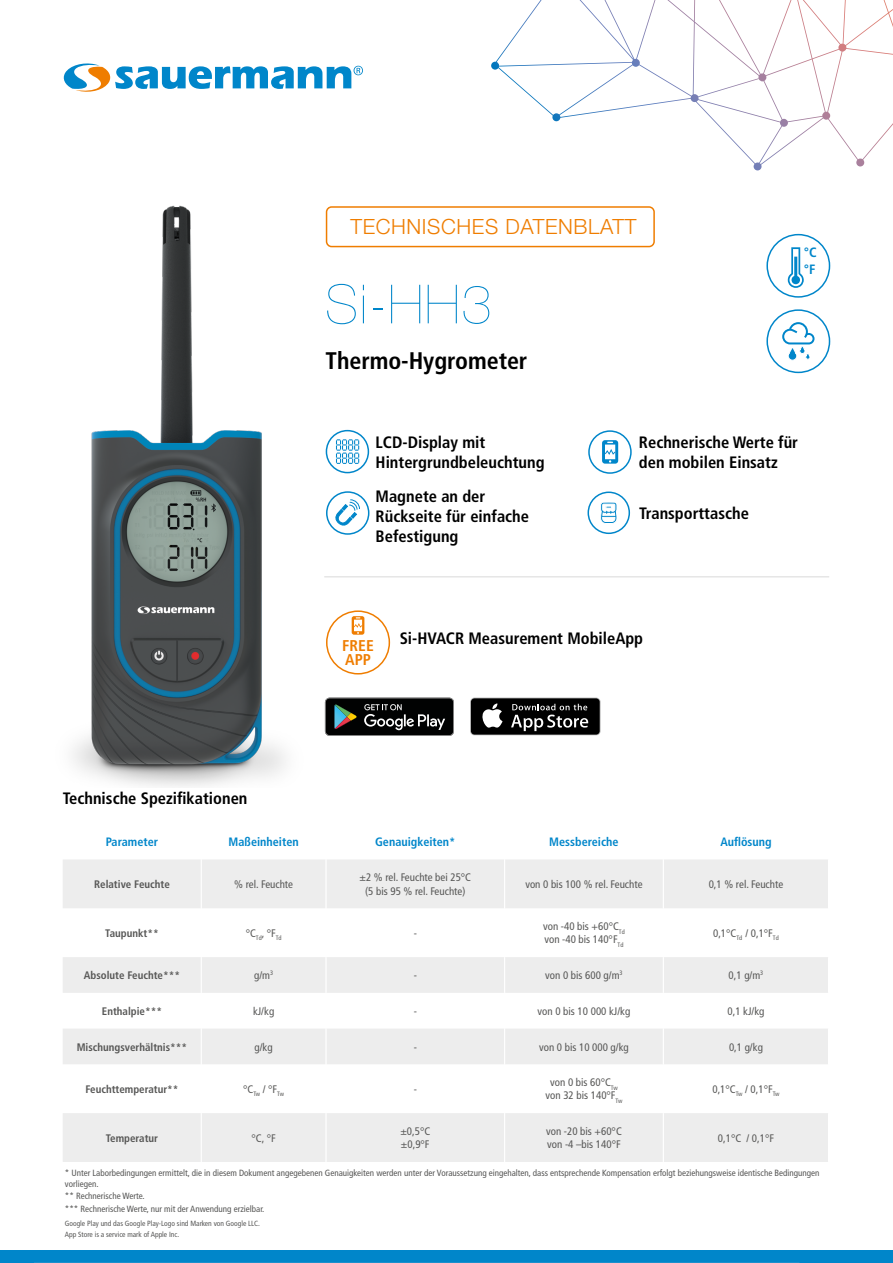
<style>
.page{position:relative;width:893px;height:1263px;background:#fff}
.page>*{position:absolute;margin:0;border:0;box-sizing:border-box;transform-origin:0 0}
.t1{font:200 54px "Helvetica Neue LT Std";color:#0086ca}
.t2{font:700 condensed 24px "Frutiger LT Std";letter-spacing:-.005em;color:#000}
.t3{font:300 21px "Helvetica Neue LT Std";letter-spacing:.03em;color:#ef7d00}
.t4{font:700 condensed 16.5px/19.8px "Frutiger LT Std";color:#000}
.t5{font:700 condensed 15.6px/14.4px "Frutiger LT Std";color:#ef7d00}
.t6{font:700 condensed 13.5px/16.2px "Frutiger LT Std";color:#0086ca}
.t7{font:700 condensed 12.15px "Frutiger LT Std";color:#0086ca}
.t8{font:condensed 10.95px/13px "Frutiger LT Std";color:#575756}
.t9{font:700 condensed 10.95px "Frutiger LT Std";color:#575756}
.t10{font:condensed 9px/10.5px "Frutiger LT Std";color:#575756}
.t11{font:condensed 7.5px/10.5px "Frutiger LT Std";color:#575756}
</style>
<div class="page">
<div style="left:0;top:1251px;width:893px;height:12px;background:#0086ca"></div>
<hr style="left:34px;top:1262px;width:765px;height:1px;background:#dadada">
<svg style="left:491px;top:0;width:402px;height:170px"></svg>
<hr style="left:324px;top:576px;width:505px;height:1px;background:#dadada">
<div style="left:326px;top:206px;width:329px;height:41px;border:2px solid #ef7d00;border-radius:5px"></div>
<svg style="left:63px;top:860px;width:765px;height:302px;fill:#ededed"></svg>
<hr style="left:201px;top:859px;width:1px;height:49px;background:#fff">
<hr style="left:325px;top:859px;width:2px;height:49px;background:#fff">
<hr style="left:504px;top:859px;width:1px;height:49px;background:#fff">
<hr style="left:663px;top:859px;width:1px;height:49px;background:#fff">
<hr style="left:201px;top:908px;width:1px;height:49px;background:#fff">
<hr style="left:325px;top:908px;width:2px;height:49px;background:#fff">
<hr style="left:504px;top:908px;width:1px;height:49px;background:#fff">
<hr style="left:663px;top:908px;width:1px;height:49px;background:#fff">
<hr style="left:201px;top:957px;width:1px;height:36px;background:#fff">
<hr style="left:325px;top:957px;width:2px;height:36px;background:#fff">
<hr style="left:504px;top:957px;width:1px;height:36px;background:#fff">
<hr style="left:663px;top:957px;width:1px;height:36px;background:#fff">
<hr style="left:201px;top:993px;width:1px;height:35px;background:#fff">
<hr style="left:325px;top:993px;width:2px;height:35px;background:#fff">
<hr style="left:504px;top:993px;width:1px;height:35px;background:#fff">
<hr style="left:663px;top:993px;width:1px;height:35px;background:#fff">
<hr style="left:201px;top:1028px;width:1px;height:36px;background:#fff">
<hr style="left:325px;top:1028px;width:2px;height:36px;background:#fff">
<hr style="left:504px;top:1028px;width:1px;height:36px;background:#fff">
<hr style="left:663px;top:1028px;width:1px;height:36px;background:#fff">
<hr style="left:201px;top:1064px;width:1px;height:49px;background:#fff">
<hr style="left:325px;top:1064px;width:2px;height:49px;background:#fff">
<hr style="left:504px;top:1064px;width:1px;height:49px;background:#fff">
<hr style="left:663px;top:1064px;width:1px;height:49px;background:#fff">
<hr style="left:201px;top:1113px;width:1px;height:49px;background:#fff">
<hr style="left:325px;top:1113px;width:2px;height:49px;background:#fff">
<hr style="left:504px;top:1113px;width:1px;height:49px;background:#fff">
<hr style="left:663px;top:1113px;width:1px;height:49px;background:#fff">
<div style="left:326px;top:430px;width:43px;height:43px;border:2px solid #0086ca;border-radius:50%"></div>
<svg style="left:340px;top:439px;width:19px;height:25px"></svg>
<div style="left:588px;top:430px;width:44px;height:44px;border:2px solid #0086ca;border-radius:50%"></div>
<svg style="left:602px;top:440px;width:16px;height:24px"></svg>
<div style="left:326px;top:491px;width:43px;height:44px;border:2px solid #0086ca;border-radius:50%"></div>
<svg style="left:340px;top:499px;width:20px;height:27px"></svg>
<div style="left:766px;top:309px;width:64px;height:64px;background:#fff;border:2px solid #0086ca;border-radius:50%"></div>
<svg style="left:782px;top:322px;width:32px;height:39px"></svg>
<div style="left:766px;top:234px;width:64px;height:64px;border:2px solid #0086ca;border-radius:50%"></div>
<svg style="left:788px;top:247px;width:16px;height:41px"></svg>
<div style="left:587px;top:491px;width:43px;height:43px;border:2px solid #0086ca;border-radius:50%"></div>
<svg style="left:600px;top:502px;width:17px;height:22px"></svg>
<div style="left:326px;top:610px;width:64px;height:64px;border:2px solid #ef7d00;border-radius:50%"></div>
<svg style="left:352px;top:616px;width:12px;height:19px"></svg>
<img style="left:73px;top:205px;width:267px;height:582px">
<svg style="left:64px;top:63px;width:299px;height:29px"></svg>
<svg style="left:470px;top:697px;width:131px;height:38px;background:#373737"></svg>
<svg style="left:325px;top:698px;width:129px;height:38px;background:#282b2a"></svg>
<h3 class="t3" style="left:350px;top:213px;width:288px">TECHNISCHES DATENBLATT</h3>
<h1 class="t1" style="left:325px;top:273px;width:168px">Si-HH3</h1>
<h2 class="t2" style="left:326px;top:347px;width:203px">Thermo-Hygrometer</h2>
<p class="t6" style="left:804px;top:245px;width:14px">°C °F</p>
<h3 class="t4" style="left:376px;top:432px;width:170px">LCD-Display mit<br>Hintergrundbeleuchtung</h3>
<h3 class="t4" style="left:376px;top:486px;width:155px">Magnete an der<br>Rückseite für einfache<br>Befestigung</h3>
<h3 class="t4" style="left:639px;top:432px;width:161px">Rechnerische Werte für den mobilen Einsatz</h3>
<h3 class="t4" style="left:639px;top:503px;width:111px">Transporttasche</h3>
<h3 class="t4" style="left:63px;top:789px;width:186px">Technische Spezifikationen</h3>
<h3 class="t5" style="left:342px;top:638px;width:33px">FREE<br>APP</h3>
<h3 class="t4" style="left:400px;top:628px;width:245px">Si-HVACR Measurement MobileApp</h3>
<p class="t7" style="left:106px;top:834px;width:54px">Parameter</p>
<p class="t7" style="left:229px;top:834px;width:72px">Maßeinheiten</p>
<p class="t7" style="left:375px;top:834px;width:82px">Genauigkeiten*</p>
<p class="t7" style="left:549px;top:834px;width:71px">Messbereiche</p>
<p class="t7" style="left:720px;top:834px;width:53px">Auflösung</p>
<p class="t9" style="left:94px;top:878px;width:77px">Relative Feuchte</p>
<p class="t8" style="left:234px;top:878px;width:60px">% rel. Feuchte</p>
<p class="t8" style="left:359px;top:871px;width:113px;text-align:center">±2 % rel. Feuchte bei 25°C (5 bis 95 % rel. Feuchte)</p>
<p class="t8" style="left:525px;top:878px;width:119px">von 0 bis 100 % rel. Feuchte</p>
<p class="t8" style="left:709px;top:878px;width:76px">0,1 % rel. Feuchte</p>
<p class="t9" style="left:105px;top:926px;width:55px">Taupunkt**</p>
<p class="t8" style="left:246px;top:926px;width:37px">°C<sub>Td</sub>, °F<sub>Td</sub></p>
<p class="t8" style="left:414px;top:926px;width:5px">-</p>
<p class="t8" style="left:543px;top:920px;width:83px">von -40 bis +60°C<sub>Td </sub>von -40 bis 140°F<sub>Td</sub></p>
<p class="t8" style="left:713px;top:926px;width:67px">0,1°C<sub>Td</sub> / 0,1°F<sub>Td</sub></p>
<p class="t9" style="left:84px;top:969px;width:98px">Absolute Feuchte***</p>
<p class="t8" style="left:254px;top:969px;width:21px">g/m<sup>3</sup></p>
<p class="t8" style="left:414px;top:969px;width:5px">-</p>
<p class="t8" style="left:545px;top:969px;width:79px">von 0 bis 600 g/m<sup>3</sup></p>
<p class="t8" style="left:729px;top:969px;width:36px">0,1 g/m<sup>3</sup></p>
<p class="t9" style="left:102px;top:1004px;width:62px">Enthalpie***</p>
<p class="t8" style="left:253px;top:1004px;width:23px">kJ/kg</p>
<p class="t8" style="left:414px;top:1004px;width:5px">-</p>
<p class="t8" style="left:538px;top:1004px;width:94px">von 0 bis 10 000 kJ/kg</p>
<p class="t8" style="left:727px;top:1004px;width:38px">0,1 kJ/kg</p>
<p class="t9" style="left:77px;top:1040px;width:112px">Mischungsverhältnis***</p>
<p class="t8" style="left:255px;top:1040px;width:20px">g/kg</p>
<p class="t8" style="left:414px;top:1040px;width:5px">-</p>
<p class="t8" style="left:539px;top:1040px;width:91px">von 0 bis 10 000 g/kg</p>
<p class="t8" style="left:729px;top:1040px;width:35px">0,1 g/kg</p>
<p class="t9" style="left:85px;top:1082px;width:95px">Feuchttemperatur**</p>
<p class="t8" style="left:243px;top:1082px;width:42px">°C<sub>Tw</sub> / °F<sub>Tw</sub></p>
<p class="t8" style="left:414px;top:1082px;width:5px">-</p>
<p class="t8" style="left:546px;top:1076px;width:78px;text-align:center">von 0 bis 60°C<sub>Tw </sub>von 32 bis 140°F<sub>Tw</sub></p>
<p class="t8" style="left:712px;top:1082px;width:69px">0,1°C<sub>Tw</sub> / 0,1°F<sub>Tw</sub></p>
<p class="t9" style="left:106px;top:1131px;width:54px">Temperatur</p>
<p class="t8" style="left:252px;top:1131px;width:26px">°C, °F</p>
<p class="t8" style="left:400px;top:1125px;width:31px">±0,5°C ±0,9°F</p>
<p class="t8" style="left:546px;top:1125px;width:77px">von -20 bis +60°C von -4 –bis 140°F</p>
<p class="t8" style="left:718px;top:1131px;width:58px">0,1°C / 0,1°F</p>
<p class="t10" style="left:65px;top:1168px;width:756px">* Unter Laborbedingungen ermittelt, die in diesem Dokument angegebenen Genauigkeiten werden unter der Voraussetzung eingehalten, dass entsprechende Kompensation erfolgt beziehungsweise identische Bedingungen vorliegen.</p>
<p class="t10" style="left:65px;top:1190px;width:201px;line-height:12.6px">** Rechnerische Werte.<br>*** Rechnerische Werte, nur mit der Anwendung erzielbar.</p>
<p class="t11" style="left:65px;top:1218px;width:197px">Google Play und das Google Play-Logo sind Marken von Google LLC.<br>App Store is a service mark of Apple Inc.</p>
</div>
